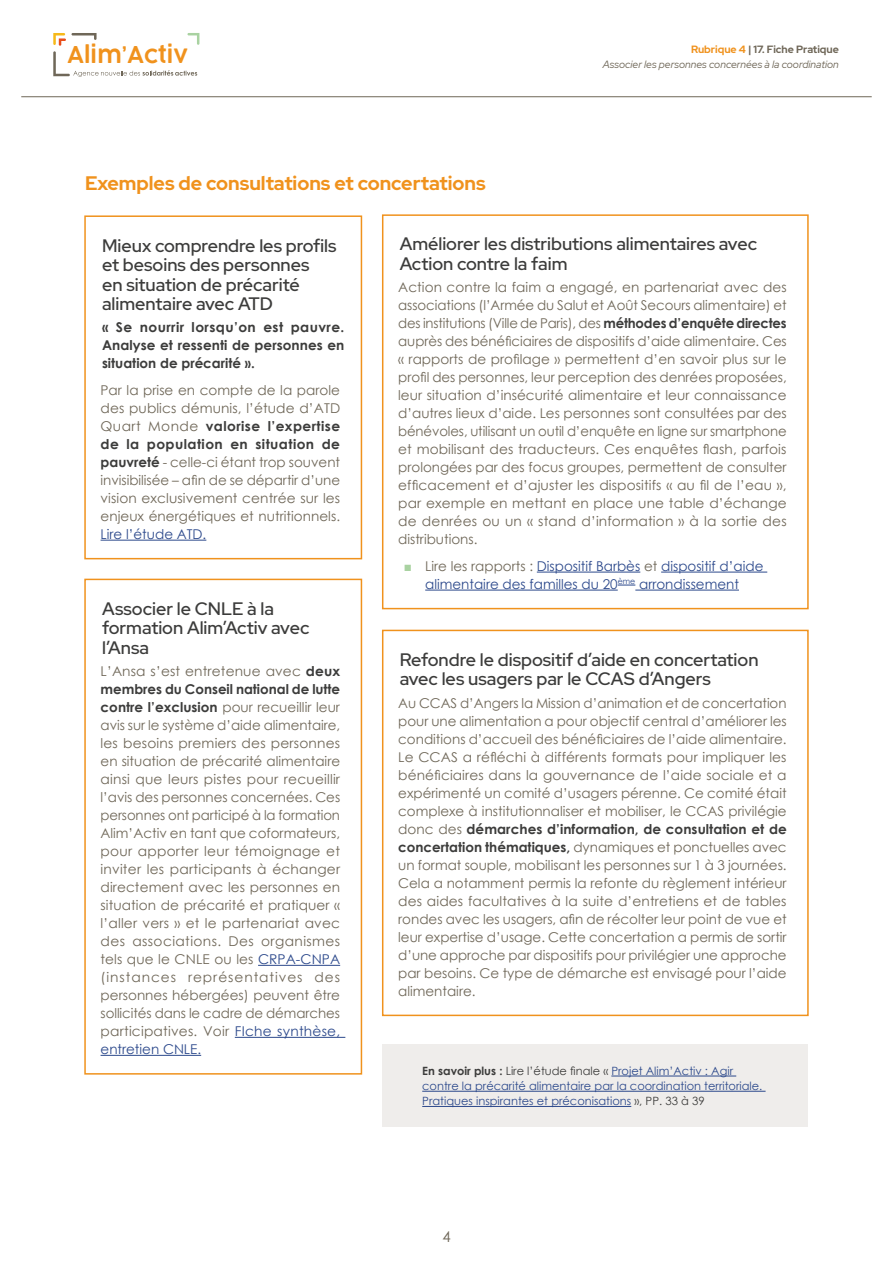
<style>
.page{position:relative;width:893px;height:1263px;background:#fff}
.page>*{position:absolute;margin:0;border:0;box-sizing:border-box;transform-origin:0 0}
.t1{font:600 22.65px "COCOGOOSE";color:#f0921d}
.t2{font:700 19.5px "Red Hat Display";color:#f0921d}
.t3{font:500 18px/19.5px "Red Hat Display";color:#3c3c3b}
.t4{font:15px "Century Gothic";color:#6f6758}
.t5{font:13.5px/18px "Century Gothic";color:#6f6758;text-align:justify}
.t6{font:13.5px/18px "Century Gothic";color:#2b488b;text-align:center}
.t7{font:700 13.5px/18px "Century Gothic";letter-spacing:.005em;color:#3c3c3b;text-align:justify}
.t8{font:11.4px/15.1px "Century Gothic";color:#2b488b}
.t9{font:italic 10.5px "Red Hat Display";color:#6f6758}
.t10{font:700 10.5px "Red Hat Display";color:#6f6758}
.s1{color:#f0921d}
.s2{font-weight:700;color:#3c3c3b}
.s3{color:#2b488b}
.s4{font-family:"Arial";color:#a9d2a1}
.s5{color:#6f6758}
.s6{color:#3c3c3b}
</style>
<div class="page">
<svg style="left:53px;top:33px;width:146px;height:44px"></svg>
<hr style="left:21px;top:96px;width:851px;height:1px;background:#6f6758">
<div style="left:84px;top:579px;width:278px;height:495px;border:2px solid #f0921d"></div>
<hr style="left:258px;top:965px;width:82px;height:1px;background:#2b488b">
<hr style="left:235px;top:1037px;width:110px;height:1px;background:#2b488b">
<hr style="left:101px;top:1055px;width:100px;height:1px;background:#2b488b">
<div style="left:382px;top:630px;width:427px;height:386px;border:2px solid #f0921d"></div>
<div style="left:84px;top:215px;width:278px;height:344px;border:2px solid #f0921d"></div>
<hr style="left:101px;top:540px;width:105px;height:1px;background:#2b488b">
<div style="left:382px;top:214px;width:427px;height:395px;border:2px solid #f0921d"></div>
<hr style="left:537px;top:572px;width:103px;height:1px;background:#2b488b">
<hr style="left:661px;top:572px;width:106px;height:1px;background:#2b488b">
<hr style="left:425px;top:590px;width:193px;height:1px;background:#2b488b">
<svg style="left:618px;top:585px;width:17px;height:1px"></svg>
<hr style="left:635px;top:590px;width:104px;height:1px;background:#2b488b">
<div style="left:383px;top:1045px;width:425px;height:82px;background:#efedeb"></div>
<hr style="left:611px;top:1076px;width:125px;height:1px;background:#2b488b">
<hr style="left:422px;top:1091px;width:344px;height:1px;background:#2b488b">
<hr style="left:422px;top:1106px;width:209px;height:1px;background:#2b488b">
<h1 class="t1" style="left:67px;top:39px;width:122px">Alim’Activ</h1>
<h2 class="t2" style="left:85px;top:170px;width:402px">Exemples de consultations et concertations</h2>
<p class="t10" style="left:691px;top:42px;width:149px"><span class="s1">Rubrique 4</span> | 17. Fiche Pratique</p>
<p class="t9" style="left:603px;top:57px;width:238px">Associer les personnes concernées à la coordination</p>
<h3 class="t3" style="left:102px;top:235px;width:236px">Mieux comprendre les profils et besoins des personnes<br>en situation de précarité alimentaire avec ATD</h3>
<p class="t7" style="left:102px;top:318px;width:244px">« Se nourrir lorsqu’on est pauvre.<br>Analyse et ressenti de personnes en situation de précarité ».</p>
<p class="t5" style="left:101px;top:381px;width:241px">Par la prise en compte de la parole des publics démunis, l’étude d’ATD Quart Monde <span class="s2">valorise l’expertise de la population en situation de pauvreté</span> - celle-ci étant trop souvent invisibilisée – afin de se départir d’une vision exclusivement centrée sur les enjeux énergétiques et nutritionnels.</p>
<p class="t6" style="left:101px;top:525px;width:107px">Lire l’étude ATD.</p>
<h3 class="t3" style="left:102px;top:598px;width:209px">Associer le CNLE à la formation Alim’Activ avec l’Ansa</h3>
<p class="t5" style="left:101px;top:662px;width:241px">L’Ansa s’est entretenue avec <span class="s2">deux membres du Conseil national de lutte contre l’exclusion</span> pour recueillir leur avis sur le système d’aide alimentaire, les besoins premiers des personnes en situation de précarité alimentaire ainsi que leurs pistes pour recueillir l’avis des personnes concernées. Ces personnes ont participé à la formation Alim’Activ en tant que coformateurs, pour apporter leur témoignage et inviter les participants à échanger directement avec les personnes en situation de précarité et pratiquer « l’aller vers » et le partenariat avec des associations. Des organismes tels que le CNLE ou les <span class="s3">CRPA-CNPA </span>(instances représentatives des personnes hébergées) peuvent être sollicités dans le cadre de démarches participatives. Voir <span class="s3">FIche synthèse, entretien CNLE.</span></p>
<h3 class="t3" style="left:400px;top:234px;width:359px">Améliorer les distributions alimentaires avec<br>Action contre la faim</h3>
<p class="t5" style="left:398px;top:278px;width:390px">Action contre la faim a engagé, en partenariat avec des associations (l’Armée du Salut et Août Secours alimentaire) et des institutions (Ville de Paris), des <span class="s2">méthodes d’enquête directes </span>auprès des bénéficiaires de dispositifs d’aide alimentaire. Ces « rapports de profilage » permettent d’en savoir plus sur le profil des personnes, leur perception des denrées proposées, leur situation d’insécurité alimentaire et leur connaissance d’autres lieux d’aide. Les personnes sont consultées par des bénévoles, utilisant un outil d’enquête en ligne sur smartphone et mobilisant des traducteurs. Ces enquêtes flash, parfois prolongées par des focus groupes, permettent de consulter efficacement et d’ajuster les dispositifs « au fil de l’eau », par exemple en mettant en place une table d’échange de denrées ou un « stand d’information » à la sortie des distributions.</p>
<p class="t6" style="left:404px;top:557px;width:361px"><span class="s4">■</span> <span class="s5">Lire les rapports :</span> Dispositif Barbès <span class="s5">et</span> dispositif d’aide alimentaire des familles du 20<sup>ème</sup> arrondissement</p>
<h3 class="t3" style="left:400px;top:649px;width:360px">Refondre le dispositif d’aide en concertation avec les usagers par le CCAS d’Angers</h3>
<p class="t5" style="left:398px;top:693px;width:390px">Au CCAS d’Angers la Mission d’animation et de concertation pour une alimentation a pour objectif central d’améliorer les conditions d’accueil des bénéficiaires de l’aide alimentaire.<br>Le CCAS a réfléchi à différents formats pour impliquer les bénéficiaires dans la gouvernance de l’aide sociale et a expérimenté un comité d’usagers pérenne. Ce comité était complexe à institutionnaliser et mobiliser, le CCAS privilégie donc des <span class="s2">démarches d’information, de consultation et de concertation thématiques,</span> dynamiques et ponctuelles avec un format souple, mobilisant les personnes sur 1 à 3 journées.<br>Cela a notamment permis la refonte du règlement intérieur des aides facultatives à la suite d’entretiens et de tables rondes avec les usagers, afin de récolter leur point de vue et leur expertise d’usage. Cette concertation a permis de sortir d’une approche par dispositifs pour privilégier une approche par besoins. Ce type de démarche est envisagé pour l’aide alimentaire.</p>
<p class="t8" style="left:422px;top:1063px;width:342px"><span class="s2">En savoir plus :</span> <span class="s6">Lire l’étude finale «</span> Projet Alim’Activ : Agir contre la précarité alimentaire par la coordination territoriale.<br>Pratiques inspirantes et préconisations <span class="s6">», PP. 33 à 39</span></p>
<p class="t4" style="left:442px;top:1226px;width:10px">4</p>
</div>
